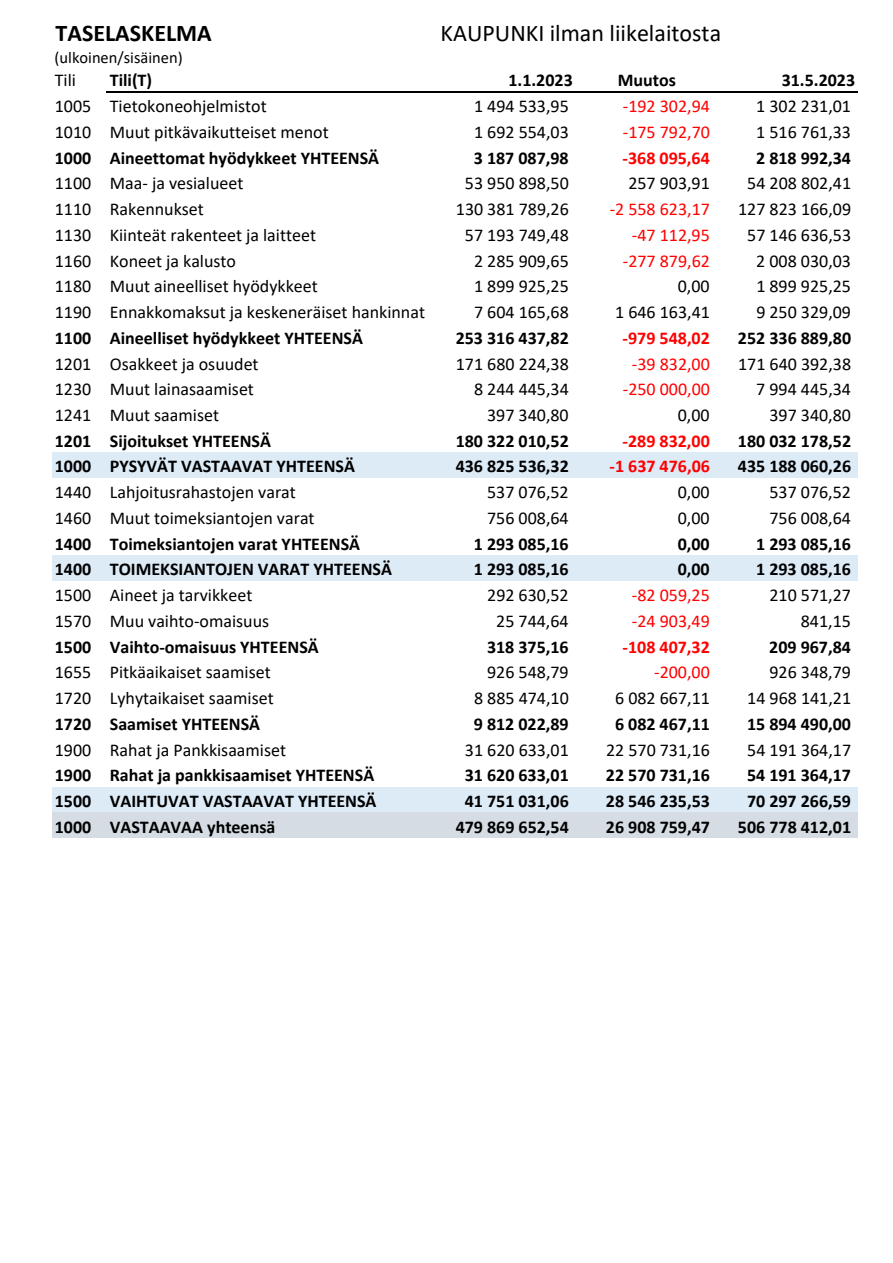
<style>
.page{position:relative;width:893px;height:1263px;background:#fff}
.page>*{position:absolute;margin:0;border:0;box-sizing:border-box;transform-origin:0 0}
.t1{font:24px "Calibri";color:#000}
.t2{font:700 24px "Calibri";color:#000}
.t3{font:18px "Calibri";color:#000}
.t4{font:700 18px "Calibri";color:#000}
.t5{font:18px "Calibri";color:#f00}
.t6{font:700 18px "Calibri";color:#f00}
.t7{font:16.5px "Calibri";color:#000}
</style>
<div class="page">
<div style="left:52px;top:452px;width:806px;height:26px;background:#ddebf7"></div>
<div style="left:52px;top:555px;width:806px;height:26px;background:#ddebf7"></div>
<div style="left:52px;top:787px;width:806px;height:26px;background:#ddebf7"></div>
<div style="left:52px;top:813px;width:806px;height:25px;background:#d6dce4"></div>
<hr style="left:107px;top:91px;width:751px;height:2px;background:#000">
<h1 class="t2" style="left:56px;top:23px;width:158px">TASELASKELMA</h1>
<h1 class="t1" style="left:441px;top:23px;width:282px">KAUPUNKI ilman liikelaitosta</h1>
<p class="t7" style="left:55px;top:50px;width:130px">(ulkoinen/sisäinen)</p>
<p class="t3" style="left:55px;top:73px;width:23px">Tili</p>
<p class="t4" style="left:110px;top:73px;width:44px">Tili(T)</p>
<p class="t4" style="left:508px;top:73px;width:66px">1.1.2023</p>
<p class="t4" style="left:618px;top:73px;width:60px">Muutos</p>
<p class="t4" style="left:782px;top:73px;width:75px">31.5.2023</p>
<p class="t3" style="left:55px;top:99px;width:213px">1005 Tietokoneohjelmistot</p>
<p class="t3" style="left:474px;top:99px;width:96px">1 494 533,95</p>
<p class="t5" style="left:623px;top:99px;width:89px">‐192 302,94</p>
<p class="t3" style="left:756px;top:99px;width:96px">1 302 231,01</p>
<p class="t3" style="left:55px;top:124px;width:275px">1010 Muut pitkävaikutteiset menot</p>
<p class="t3" style="left:474px;top:124px;width:96px">1 692 554,03</p>
<p class="t5" style="left:623px;top:124px;width:89px">‐175 792,70</p>
<p class="t3" style="left:756px;top:124px;width:96px">1 516 761,33</p>
<p class="t4" style="left:55px;top:150px;width:326px">1000 Aineettomat hyödykkeet YHTEENSÄ</p>
<p class="t4" style="left:474px;top:150px;width:96px">3 187 087,98</p>
<p class="t6" style="left:623px;top:150px;width:89px">‐368 095,64</p>
<p class="t4" style="left:756px;top:150px;width:96px">2 818 992,34</p>
<p class="t3" style="left:55px;top:176px;width:190px">1100 Maa‐ ja vesialueet</p>
<p class="t3" style="left:465px;top:176px;width:105px">53 950 898,50</p>
<p class="t3" style="left:628px;top:176px;width:83px">257 903,91</p>
<p class="t3" style="left:747px;top:176px;width:105px">54 208 802,41</p>
<p class="t3" style="left:55px;top:202px;width:151px">1110 Rakennukset</p>
<p class="t3" style="left:456px;top:202px;width:114px">130 381 789,26</p>
<p class="t5" style="left:610px;top:202px;width:102px">‐2 558 623,17</p>
<p class="t3" style="left:738px;top:202px;width:115px">127 823 166,09</p>
<p class="t3" style="left:55px;top:227px;width:263px">1130 Kiinteät rakenteet ja laitteet</p>
<p class="t3" style="left:465px;top:227px;width:105px">57 193 749,48</p>
<p class="t5" style="left:632px;top:227px;width:79px">‐47 112,95</p>
<p class="t3" style="left:747px;top:227px;width:105px">57 146 636,53</p>
<p class="t3" style="left:55px;top:253px;width:183px">1160 Koneet ja kalusto</p>
<p class="t3" style="left:474px;top:253px;width:96px">2 285 909,65</p>
<p class="t5" style="left:623px;top:253px;width:89px">‐277 879,62</p>
<p class="t3" style="left:756px;top:253px;width:96px">2 008 030,03</p>
<p class="t3" style="left:55px;top:279px;width:265px">1180 Muut aineelliset hyödykkeet</p>
<p class="t3" style="left:474px;top:279px;width:96px">1 899 925,25</p>
<p class="t3" style="left:678px;top:279px;width:33px">0,00</p>
<p class="t3" style="left:756px;top:279px;width:96px">1 899 925,25</p>
<p class="t3" style="left:55px;top:305px;width:372px">1190 Ennakkomaksut ja keskeneräiset hankinnat</p>
<p class="t3" style="left:474px;top:305px;width:96px">7 604 165,68</p>
<p class="t3" style="left:615px;top:305px;width:96px">1 646 163,41</p>
<p class="t3" style="left:756px;top:305px;width:96px">9 250 329,09</p>
<p class="t4" style="left:55px;top:330px;width:310px">1100 Aineelliset hyödykkeet YHTEENSÄ</p>
<p class="t4" style="left:456px;top:330px;width:115px">253 316 437,82</p>
<p class="t6" style="left:623px;top:330px;width:89px">‐979 548,02</p>
<p class="t4" style="left:738px;top:330px;width:115px">252 336 889,80</p>
<p class="t3" style="left:55px;top:356px;width:205px">1201 Osakkeet ja osuudet</p>
<p class="t3" style="left:456px;top:356px;width:115px">171 680 224,38</p>
<p class="t5" style="left:632px;top:356px;width:79px">‐39 832,00</p>
<p class="t3" style="left:738px;top:356px;width:115px">171 640 392,38</p>
<p class="t3" style="left:55px;top:382px;width:201px">1230 Muut lainasaamiset</p>
<p class="t3" style="left:474px;top:382px;width:96px">8 244 445,34</p>
<p class="t5" style="left:623px;top:382px;width:89px">‐250 000,00</p>
<p class="t3" style="left:756px;top:382px;width:96px">7 994 445,34</p>
<p class="t3" style="left:55px;top:408px;width:166px">1241 Muut saamiset</p>
<p class="t3" style="left:487px;top:408px;width:83px">397 340,80</p>
<p class="t3" style="left:678px;top:408px;width:33px">0,00</p>
<p class="t3" style="left:769px;top:408px;width:83px">397 340,80</p>
<p class="t4" style="left:55px;top:433px;width:218px">1201 Sijoitukset YHTEENSÄ</p>
<p class="t4" style="left:456px;top:433px;width:115px">180 322 010,52</p>
<p class="t6" style="left:623px;top:433px;width:89px">‐289 832,00</p>
<p class="t4" style="left:738px;top:433px;width:115px">180 032 178,52</p>
<p class="t4" style="left:55px;top:459px;width:302px">1000 PYSYVÄT VASTAAVAT YHTEENSÄ</p>
<p class="t4" style="left:456px;top:459px;width:115px">436 825 536,32</p>
<p class="t6" style="left:609px;top:459px;width:102px">‐1 637 476,06</p>
<p class="t4" style="left:738px;top:459px;width:115px">435 188 060,26</p>
<p class="t3" style="left:55px;top:485px;width:243px">1440 Lahjoitusrahastojen varat</p>
<p class="t3" style="left:487px;top:485px;width:83px">537 076,52</p>
<p class="t3" style="left:678px;top:485px;width:33px">0,00</p>
<p class="t3" style="left:769px;top:485px;width:83px">537 076,52</p>
<p class="t3" style="left:55px;top:510px;width:261px">1460 Muut toimeksiantojen varat</p>
<p class="t3" style="left:487px;top:510px;width:83px">756 008,64</p>
<p class="t3" style="left:678px;top:510px;width:33px">0,00</p>
<p class="t3" style="left:769px;top:510px;width:83px">756 008,64</p>
<p class="t4" style="left:55px;top:536px;width:307px">1400 Toimeksiantojen varat YHTEENSÄ</p>
<p class="t4" style="left:474px;top:536px;width:96px">1 293 085,16</p>
<p class="t4" style="left:678px;top:536px;width:34px">0,00</p>
<p class="t4" style="left:756px;top:536px;width:96px">1 293 085,16</p>
<p class="t4" style="left:55px;top:562px;width:339px">1400 TOIMEKSIANTOJEN VARAT YHTEENSÄ</p>
<p class="t4" style="left:474px;top:562px;width:96px">1 293 085,16</p>
<p class="t4" style="left:678px;top:562px;width:34px">0,00</p>
<p class="t4" style="left:756px;top:562px;width:96px">1 293 085,16</p>
<p class="t3" style="left:55px;top:588px;width:199px">1500 Aineet ja tarvikkeet</p>
<p class="t3" style="left:487px;top:588px;width:83px">292 630,52</p>
<p class="t5" style="left:632px;top:588px;width:79px">‐82 059,25</p>
<p class="t3" style="left:769px;top:588px;width:83px">210 571,27</p>
<p class="t3" style="left:55px;top:613px;width:216px">1570 Muu vaihto‐omaisuus</p>
<p class="t3" style="left:496px;top:613px;width:74px">25 744,64</p>
<p class="t5" style="left:632px;top:613px;width:79px">‐24 903,49</p>
<p class="t3" style="left:801px;top:613px;width:52px">841,15</p>
<p class="t4" style="left:55px;top:639px;width:265px">1500 Vaihto‐omaisuus YHTEENSÄ</p>
<p class="t4" style="left:487px;top:639px;width:83px">318 375,16</p>
<p class="t6" style="left:623px;top:639px;width:89px">‐108 407,32</p>
<p class="t4" style="left:769px;top:639px;width:83px">209 967,84</p>
<p class="t3" style="left:55px;top:665px;width:217px">1655 Pitkäaikaiset saamiset</p>
<p class="t3" style="left:487px;top:665px;width:83px">926 548,79</p>
<p class="t5" style="left:654px;top:665px;width:57px">‐200,00</p>
<p class="t3" style="left:769px;top:665px;width:83px">926 348,79</p>
<p class="t3" style="left:55px;top:691px;width:220px">1720 Lyhytaikaiset saamiset</p>
<p class="t3" style="left:474px;top:691px;width:96px">8 885 474,10</p>
<p class="t3" style="left:615px;top:691px;width:96px">6 082 667,11</p>
<p class="t3" style="left:747px;top:691px;width:105px">14 968 141,21</p>
<p class="t4" style="left:55px;top:716px;width:207px">1720 Saamiset YHTEENSÄ</p>
<p class="t4" style="left:474px;top:716px;width:96px">9 812 022,89</p>
<p class="t4" style="left:615px;top:716px;width:96px">6 082 467,11</p>
<p class="t4" style="left:747px;top:716px;width:106px">15 894 490,00</p>
<p class="t3" style="left:55px;top:742px;width:233px">1900 Rahat ja Pankkisaamiset</p>
<p class="t3" style="left:465px;top:742px;width:105px">31 620 633,01</p>
<p class="t3" style="left:606px;top:742px;width:105px">22 570 731,16</p>
<p class="t3" style="left:747px;top:742px;width:105px">54 191 364,17</p>
<p class="t4" style="left:55px;top:768px;width:321px">1900 Rahat ja pankkisaamiset YHTEENSÄ</p>
<p class="t4" style="left:465px;top:768px;width:105px">31 620 633,01</p>
<p class="t4" style="left:606px;top:768px;width:106px">22 570 731,16</p>
<p class="t4" style="left:747px;top:768px;width:106px">54 191 364,17</p>
<p class="t4" style="left:55px;top:794px;width:323px">1500 VAIHTUVAT VASTAAVAT YHTEENSÄ</p>
<p class="t4" style="left:465px;top:794px;width:105px">41 751 031,06</p>
<p class="t4" style="left:606px;top:794px;width:106px">28 546 235,53</p>
<p class="t4" style="left:747px;top:794px;width:106px">70 297 266,59</p>
<p class="t4" style="left:55px;top:819px;width:222px">1000 VASTAAVAA yhteensä</p>
<p class="t4" style="left:456px;top:819px;width:115px">479 869 652,54</p>
<p class="t4" style="left:606px;top:819px;width:106px">26 908 759,47</p>
<p class="t4" style="left:738px;top:819px;width:115px">506 778 412,01</p>
</div>
